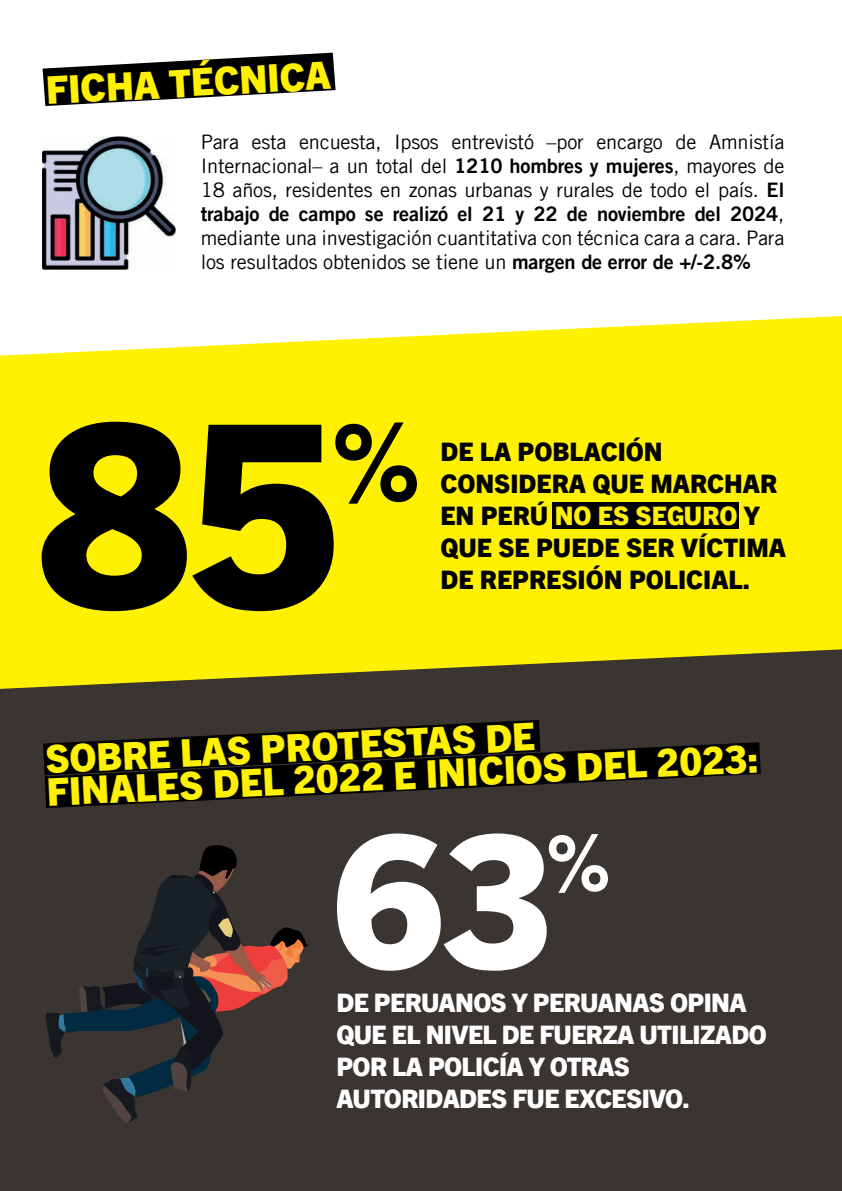
<style>
.page{position:relative;width:842px;height:1191px;background:#fff}
.page>*{position:absolute;margin:0;border:0;box-sizing:border-box;transform-origin:0 0}
.t1{font:800 255.2px "Trade Gothic Next LT Pro";color:#000}
.t2{font:800 185px "Trade Gothic Next LT Pro";color:#fff}
.t3{font:800 105.6px "Trade Gothic Next LT Pro";color:#000}
.t4{font:800 76.6px "Trade Gothic Next LT Pro";color:#fff}
.t5{font:800 38.2px/33.2px "Trade Gothic Next LT Pro";color:#fff101}
.t6{font:800 25.4px/32px "Trade Gothic Next LT Pro";letter-spacing:-.025em;color:#fff}
.t7{font:800 25.4px/32px "Trade Gothic Next LT Pro";color:#000}
.t8{font:20px/24px "Amnesty Trade Gothic";letter-spacing:-.01em;color:#000;text-align:justify}
.t9{font:20px "Amnesty Trade Gothic Bd 2";letter-spacing:-.01em;color:#000}
.s1{font-family:"Amnesty Trade Gothic Bd 2"}
.s2{font-family:"Amnesty Trade Gothic"}
.s3{color:#fff101}
</style>
<div class="page">
<div style="left:0;top:427px;width:842px;height:764px;background:#3b3532"></div>
<svg style="left:0;top:316px;width:842px;height:373px;background:#f4e711"></svg>
<svg style="left:43px;top:53px;width:293px;height:53px"></svg>
<svg style="left:43px;top:720px;width:497px;height:55px"></svg>
<svg style="left:45px;top:742px;width:716px;height:66px;fill:#000"></svg>
<img style="left:43px;top:136px;width:132px;height:133px">
<div style="left:552px;top:503px;width:186px;height:26px;background:#000"></div>
<svg style="left:46px;top:845px;width:262px;height:278px"></svg>
<h3 class="t5" style="left:45px;top:71px;width:286px;rotate:-3deg">FICHA TÉCNICA</h3>
<p class="t8" style="left:201px;top:130px;width:585px">Para esta encuesta, Ipsos entrevistó –por encargo de Amnistía Internacional– a un total del <span class="s1">1210 hombres y mujeres</span>, mayores de 18 años, residentes en zonas urbanas y rurales de todo el país. <span class="s1">El</span></p>
<p class="t9" style="left:201px;top:202px;width:585px">trabajo de campo se realizó el 21 y 22 de noviembre del 2024<span class="s2">,</span></p>
<p class="t8" style="left:201px;top:226px;width:585px">mediante una investigación cuantitativa con técnica cara a cara. Para los resultados obtenidos se tiene un <span class="s1">margen de error de +/-2.8%</span></p>
<h1 class="t1" style="left:38px;top:337px;width:306px">85</h1>
<h3 class="t3" style="left:333px;top:389px;width:88px">%</h3>
<p class="t7" style="left:440px;top:434px;width:347px">DE LA POBLACIÓN<br>CONSIDERA QUE MARCHAR<br>EN PERÚ <span class="s3">NO ES SEGURO</span> Y<br>QUE SE PUEDE SER VÍCTIMA<br>DE REPRESIÓN POLICIAL.</p>
<h3 class="t5" style="left:44px;top:741px;width:714px;rotate:-3deg">SOBRE LAS PROTESTAS DE<br>FINALES DEL 2022 E INICIOS DEL 2023:</h3>
<h2 class="t2" style="left:334px;top:772px;width:222px">63</h2>
<h3 class="t4" style="left:547px;top:809px;width:64px">%</h3>
<p class="t6" style="left:336px;top:985px;width:432px">DE PERUANOS Y PERUANAS OPINA<br>QUE EL NIVEL DE FUERZA UTILIZADO<br>POR LA POLICÍA Y OTRAS<br>AUTORIDADES FUE EXCESIVO.</p>
</div>
